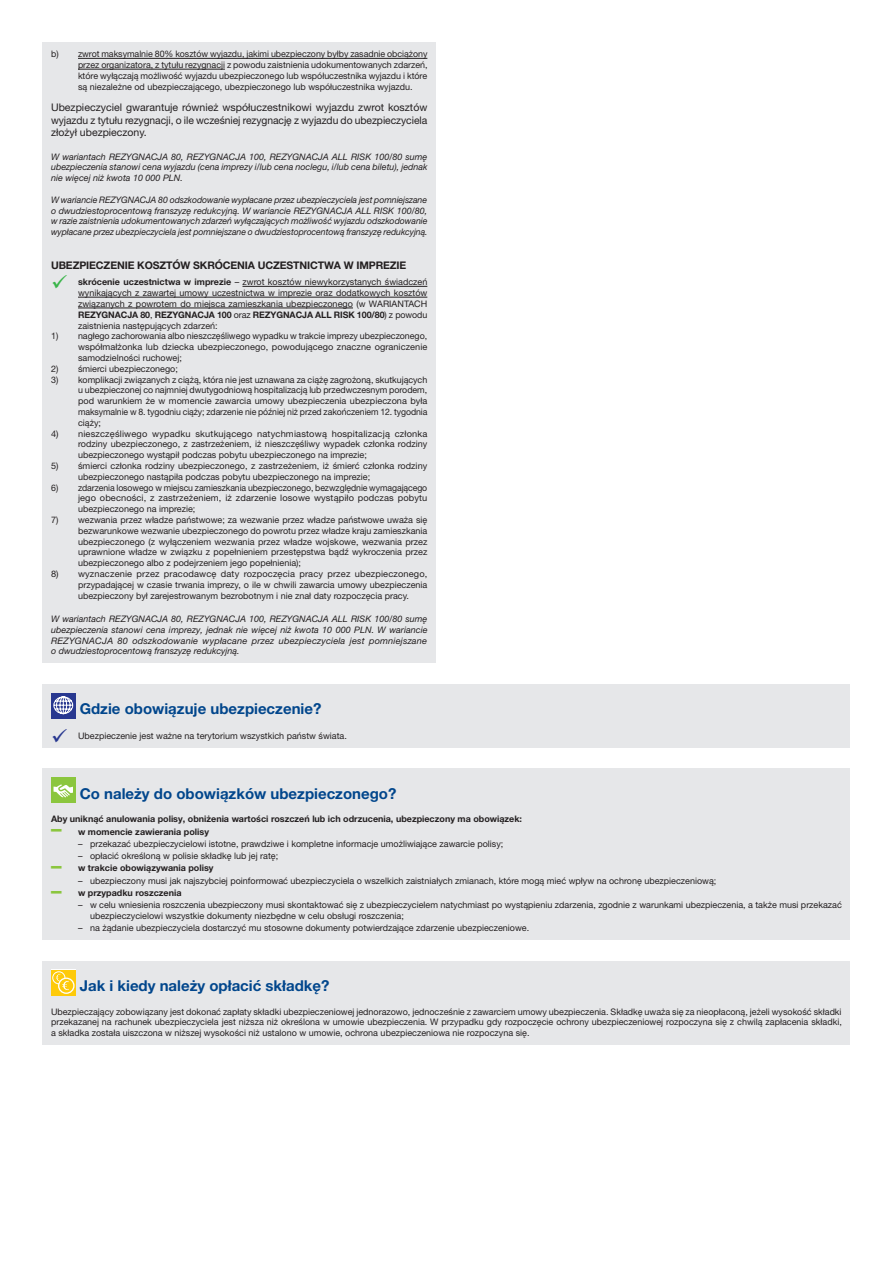
<style>
.page{position:relative;width:893px;height:1263px;background:#fff}
.page>*{position:absolute;margin:0;border:0;box-sizing:border-box;transform-origin:0 0}
.t1{font:700 21px "Helvetica Neue LT Pro";color:#8bc63e}
.t2{font:700 15px "Helvetica Neue LT Pro";color:#01468c}
.t3{font:10.5px/12.6px "Helvetica Neue LT Pro";letter-spacing:-.005em;color:#231f20;text-align:justify}
.t4{font:700 10.5px "Helvetica Neue LT Pro";letter-spacing:-.01em;color:#231f20}
.t5{font:9px/10.8px "Helvetica Neue LT Pro";color:#231f20;text-align:justify}
.t6{font:italic 9px/10.8px "Helvetica Neue LT Pro";color:#231f20;text-align:justify}
.t7{font:700 9px "Helvetica Neue LT Pro";color:#231f20}
.s1{color:#3ab54a}
.s2{font-weight:700}
.s3{color:#283890}
</style>
<div class="page">
<div style="left:43px;top:684px;width:807px;height:63px;background:#e6e7e9"></div>
<div style="left:51px;top:693px;width:25px;height:25px;background:#283890"></div>
<svg style="left:53px;top:696px;width:20px;height:19px"></svg>
<div style="left:43px;top:769px;width:807px;height:171px;background:#e6e7e9"></div>
<div style="left:51px;top:777px;width:25px;height:26px;background:#8bc63e"></div>
<svg style="left:53px;top:784px;width:20px;height:14px"></svg>
<div style="left:43px;top:961px;width:807px;height:83px;background:#e6e7e9"></div>
<div style="left:51px;top:970px;width:25px;height:25px;background:#feca0a"></div>
<div style="left:52px;top:971px;width:13px;height:13px;border:1px solid #fff;border-radius:50%"></div>
<svg style="left:59px;top:978px;width:15px;height:15px"></svg>
<div style="left:58px;top:977px;width:17px;height:17px;border:1px solid #fff;border-radius:50%"></div>
<svg style="left:55px;top:973px;width:15px;height:18px"></svg>
<div style="left:43px;top:43px;width:393px;height:620px;background:#e6e7e9"></div>
<hr style="left:78px;top:58px;width:349px;height:1px;background:#231f20">
<hr style="left:78px;top:69px;width:147px;height:1px;background:#231f20">
<hr style="left:242px;top:286px;width:185px;height:1px;background:#231f20">
<hr style="left:78px;top:297px;width:349px;height:1px;background:#231f20">
<hr style="left:78px;top:308px;width:275px;height:1px;background:#231f20">
<p class="t5" style="left:78px;top:49px;width:351px;text-indent:-27px">b) zwrot maksymalnie 80% kosztów wyjazdu, jakimi ubezpieczony byłby zasadnie obciążony przez organizatora, z tytułu rezygnacji z powodu zaistnienia udokumentowanych zdarzeń, które wyłączają możliwość wyjazdu ubezpieczonego lub współuczestnika wyjazdu i które są niezależne od ubezpieczającego, ubezpieczonego lub współuczestnika wyjazdu.</p>
<p class="t3" style="left:51px;top:101px;width:378px">Ubezpieczyciel gwarantuje również współuczestnikowi wyjazdu zwrot kosztów wyjazdu z tytułu rezygnacji, o ile wcześniej rezygnację z wyjazdu do ubezpieczyciela złożył ubezpieczony.</p>
<p class="t6" style="left:51px;top:151px;width:378px">W wariantach REZYGNACJA 80, REZYGNACJA 100, REZYGNACJA ALL RISK 100/80 sumę ubezpieczenia stanowi cena wyjazdu (cena imprezy i/lub cena noclegu, i/lub cena biletu), jednak nie więcej niż kwota 10 000 PLN.</p>
<p class="t6" style="left:51px;top:194px;width:378px">W wariancie REZYGNACJA 80 odszkodowanie wypłacane przez ubezpieczyciela jest pomniejszane o dwudziestoprocentową franszyzę redukcyjną. W wariancie REZYGNACJA ALL RISK 100/80, w razie zaistnienia udokumentowanych zdarzeń wyłączających możliwość wyjazdu odszkodowanie wypłacane przez ubezpieczyciela jest pomniejszane o dwudziestoprocentową franszyzę redukcyjną.</p>
<p class="t4" style="left:51px;top:258px;width:357px">UBEZPIECZENIE KOSZTÓW SKRÓCENIA UCZESTNICTWA W IMPREZIE</p>
<p class="t5" style="left:78px;top:277px;width:351px;text-indent:-27px"><span class="s1">✓</span> <span class="s2">skrócenie uczestnictwa w imprezie</span> – zwrot kosztów niewykorzystanych świadczeń wynikających z zawartej umowy uczestnictwa w imprezie oraz dodatkowych kosztów związanych z powrotem do miejsca zamieszkania ubezpieczonego (w WARIANTACH <span class="s2">REZYGNACJA 80</span>, <span class="s2">REZYGNACJA 100</span> oraz <span class="s2">REZYGNACJA ALL RISK 100/80</span>) z powodu zaistnienia następujących zdarzeń:</p>
<p class="t5" style="left:78px;top:331px;width:351px;text-indent:-27px">1) nagłego zachorowania albo nieszczęśliwego wypadku w trakcie imprezy ubezpieczonego, współmałżonka lub dziecka ubezpieczonego, powodującego znaczne ograniczenie samodzielności ruchowej;</p>
<p class="t5" style="left:51px;top:363px;width:128px">2) śmierci ubezpieczonego;</p>
<p class="t5" style="left:78px;top:374px;width:351px;text-indent:-27px">3) komplikacji związanych z ciążą, która nie jest uznawana za ciążę zagrożoną, skutkujących u ubezpieczonej co najmniej dwutygodniową hospitalizacją lub przedwczesnym porodem, pod warunkiem że w momencie zawarcia umowy ubezpieczenia ubezpieczona była maksymalnie w 8. tygodniu ciąży; zdarzenie nie później niż przed zakończeniem 12. tygodnia ciąży;</p>
<p class="t5" style="left:78px;top:428px;width:351px;text-indent:-27px">4) nieszczęśliwego wypadku skutkującego natychmiastową hospitalizacją członka rodziny ubezpieczonego, z zastrzeżeniem, iż nieszczęśliwy wypadek członka rodziny ubezpieczonego wystąpił podczas pobytu ubezpieczonego na imprezie;</p>
<p class="t5" style="left:78px;top:460px;width:351px;text-indent:-27px">5) śmierci członka rodziny ubezpieczonego, z zastrzeżeniem, iż śmierć członka rodziny ubezpieczonego nastąpiła podczas pobytu ubezpieczonego na imprezie;</p>
<p class="t5" style="left:78px;top:482px;width:351px;text-indent:-27px">6) zdarzenia losowego w miejscu zamieszkania ubezpieczonego, bezwzględnie wymagającego jego obecności, z zastrzeżeniem, iż zdarzenie losowe wystąpiło podczas pobytu ubezpieczonego na imprezie;</p>
<p class="t5" style="left:78px;top:514px;width:351px;text-indent:-27px">7) wezwania przez władze państwowe; za wezwanie przez władze państwowe uważa się bezwarunkowe wezwanie ubezpieczonego do powrotu przez władze kraju zamieszkania ubezpieczonego (z wyłączeniem wezwania przez władze wojskowe, wezwania przez uprawnione władze w związku z popełnieniem przestępstwa bądź wykroczenia przez ubezpieczonego albo z podejrzeniem jego popełnienia);</p>
<p class="t5" style="left:78px;top:568px;width:351px;text-indent:-27px">8) wyznaczenie przez pracodawcę daty rozpoczęcia pracy przez ubezpieczonego, przypadającej w czasie trwania imprezy, o ile w chwili zawarcia umowy ubezpieczenia ubezpieczony był zarejestrowanym bezrobotnym i nie znał daty rozpoczęcia pracy.</p>
<p class="t6" style="left:51px;top:613px;width:378px">W wariantach REZYGNACJA 80, REZYGNACJA 100, REZYGNACJA ALL RISK 100/80 sumę ubezpieczenia stanowi cena imprezy, jednak nie więcej niż kwota 10 000 PLN. W wariancie REZYGNACJA 80 odszkodowanie wypłacane przez ubezpieczyciela jest pomniejszane o dwudziestoprocentową franszyzę redukcyjną.</p>
<h2 class="t2" style="left:80px;top:699px;width:243px">Gdzie obowiązuje ubezpieczenie?</h2>
<p class="t5" style="left:51px;top:730px;width:297px"><span class="s3">✓</span> Ubezpieczenie jest ważne na terytorium wszystkich państw świata.</p>
<h2 class="t2" style="left:80px;top:784px;width:318px">Co należy do obowiązków ubezpieczonego?</h2>
<p class="t7" style="left:51px;top:813px;width:473px">Aby uniknąć anulowania polisy, obniżenia wartości roszczeń lub ich odrzucenia, ubezpieczony ma obowiązek:</p>
<h1 class="t1" style="left:51px;top:815px;width:12px">–</h1>
<p class="t7" style="left:78px;top:826px;width:133px">w momencie zawierania polisy</p>
<p class="t5" style="left:78px;top:838px;width:427px">– przekazać ubezpieczycielowi istotne, prawdziwe i kompletne informacje umożliwiające zawarcie polisy;</p>
<p class="t5" style="left:78px;top:850px;width:202px">– opłacić określoną w polisie składkę lub jej ratę;</p>
<h1 class="t1" style="left:51px;top:852px;width:12px">–</h1>
<p class="t7" style="left:78px;top:862px;width:137px">w trakcie obowiązywania polisy</p>
<p class="t5" style="left:78px;top:875px;width:640px">– ubezpieczony musi jak najszybciej poinformować ubezpieczyciela o wszelkich zaistniałych zmianach, które mogą mieć wpływ na ochronę ubezpieczeniową;</p>
<h1 class="t1" style="left:51px;top:877px;width:12px">–</h1>
<p class="t7" style="left:78px;top:887px;width:105px">w przypadku roszczenia</p>
<p class="t5" style="left:90px;top:899px;width:753px;text-indent:-12px">– w celu wniesienia roszczenia ubezpieczony musi skontaktować się z ubezpieczycielem natychmiast po wystąpieniu zdarzenia, zgodnie z warunkami ubezpieczenia, a także musi przekazać ubezpieczycielowi wszystkie dokumenty niezbędne w celu obsługi roszczenia;</p>
<p class="t5" style="left:78px;top:922px;width:453px">– na żądanie ubezpieczyciela dostarczyć mu stosowne dokumenty potwierdzające zdarzenie ubezpieczeniowe.</p>
<h2 class="t2" style="left:80px;top:976px;width:251px">Jak i kiedy należy opłacić składkę?</h2>
<p class="t5" style="left:51px;top:1006px;width:792px">Ubezpieczający zobowiązany jest dokonać zapłaty składki ubezpieczeniowej jednorazowo, jednocześnie z zawarciem umowy ubezpieczenia. Składkę uważa się za nieopłaconą, jeżeli wysokość składki przekazanej na rachunek ubezpieczyciela jest niższa niż określona w umowie ubezpieczenia. W przypadku gdy rozpoczęcie ochrony ubezpieczeniowej rozpoczyna się z chwilą zapłacenia składki, a składka została uiszczona w niższej wysokości niż ustalono w umowie, ochrona ubezpieczeniowa nie rozpoczyna się.</p>
</div>
